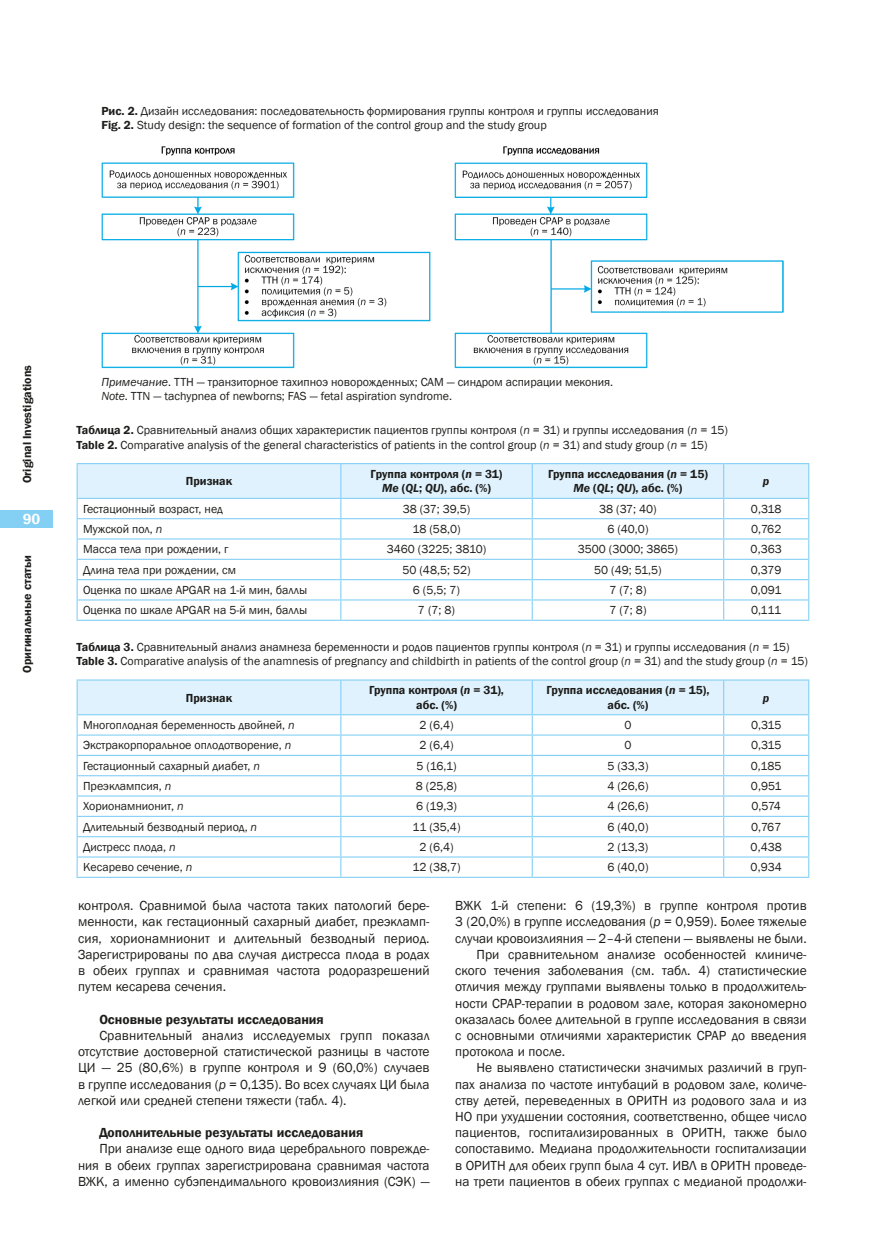
<style>
.page{position:relative;width:872px;height:1234px;background:#fff}
.page>*{position:absolute;margin:0;border:0;box-sizing:border-box;transform-origin:0 0}
.t1{font:600 15px "Franklin Gothic";color:#fff}
.t2{font:13.5px/16.2px "Franklin Gothic";color:#1d1d1b;text-align:justify}
.t3{font:600 13.5px "Franklin Gothic";color:#1d1d1b}
.t4{font:12px/14.4px "Franklin Gothic";color:#1d1d1b}
.t5{font:600 12px/14.4px "Franklin Gothic";color:#1d1d1b;text-align:center}
.t6{font:italic 600 12px "Franklin Gothic";color:#1d1d1b}
.s1{font-weight:600}
.s2{font-style:italic}
</style>
<div class="page">
<div style="left:0;top:510px;width:53px;height:17px;background:#84d0f5"></div>
<img style="left:101px;top:146px;width:682px;height:223px">
<svg style="left:77px;top:463px;width:732px;height:156px"></svg>
<hr style="left:77px;top:619px;width:264px;height:1px;background:#84d0f5">
<hr style="left:341px;top:619px;width:191px;height:1px;background:#84d0f5">
<hr style="left:532px;top:619px;width:191px;height:1px;background:#84d0f5">
<hr style="left:723px;top:619px;width:86px;height:1px;background:#84d0f5">
<hr style="left:77px;top:679px;width:264px;height:1px;background:#84d0f5">
<hr style="left:341px;top:679px;width:191px;height:1px;background:#84d0f5">
<hr style="left:532px;top:679px;width:191px;height:1px;background:#84d0f5">
<hr style="left:723px;top:679px;width:86px;height:1px;background:#84d0f5">
<svg style="left:77px;top:680px;width:732px;height:196px"></svg>
<hr style="left:77px;top:876px;width:264px;height:1px;background:#84d0f5">
<hr style="left:341px;top:876px;width:191px;height:1px;background:#84d0f5">
<hr style="left:532px;top:876px;width:191px;height:1px;background:#84d0f5">
<hr style="left:723px;top:876px;width:86px;height:1px;background:#84d0f5">
<p class="t4" style="left:101px;top:104px;width:559px"><span class="s1">Рис. 2.</span> Дизайн исследования: последовательность формирования группы контроля и группы исследования<br><span class="s1">Fig. 2.</span> Study design: the sequence of formation of the control group and the study group</p>
<p class="t5" style="left:20px;top:483px;width:120px;rotate:-90deg">Original Investigations</p>
<p class="t1" style="left:23px;top:510px;width:19px">90</p>
<p class="t5" style="left:20px;top:673px;width:120px;rotate:-90deg">Оригинальные статьи</p>
<p class="t4" style="left:101px;top:375px;width:513px"><span class="s2">Примечание</span>. ТТН — транзиторное тахипноэ новорожденных; САМ — синдром аспирации мекония.<br><span class="s2">Note</span>. TTN — tachypnea of newborns; FAS — fetal aspiration syndrome.</p>
<p class="t4" style="left:77px;top:423px;width:653px"><span class="s1">Таблица 2.</span> Сравнительный анализ общих характеристик пациентов группы контроля (<span class="s2">n</span> = 31) и группы исследования (<span class="s2">n</span> = 15)<br><span class="s1">Table 2.</span> Comparative analysis of the general characteristics of patients in the control group (<span class="s2">n</span> = 31) and study group (<span class="s2">n</span> = 15)</p>
<p class="t5" style="left:186px;top:474px;width:48px">Признак</p>
<p class="t5" style="left:370px;top:467px;width:133px">Группа контроля (<span class="s2">n</span> = 31)<br><span class="s2">Ме</span> (<span class="s2">QL</span>; <span class="s2">QU</span>), абс. (%)</p>
<p class="t5" style="left:548px;top:467px;width:161px">Группа исследования (<span class="s2">n</span> = 15)<br><span class="s2">Ме</span> (<span class="s2">QL</span>; <span class="s2">QU</span>), абс. (%)</p>
<p class="t6" style="left:763px;top:473px;width:8px">p</p>
<p class="t4" style="left:83px;top:501px;width:141px">Гестационный возраст, нед</p>
<p class="t4" style="left:403px;top:501px;width:69px">38 (37; 39,5)</p>
<p class="t4" style="left:599px;top:501px;width:59px">38 (37; 40)</p>
<p class="t4" style="left:751px;top:501px;width:32px">0,318</p>
<p class="t4" style="left:83px;top:522px;width:81px">Мужской пол, <span class="s2">n</span></p>
<p class="t4" style="left:412px;top:522px;width:50px">18 (58,0)</p>
<p class="t4" style="left:607px;top:522px;width:43px">6 (40,0)</p>
<p class="t4" style="left:751px;top:522px;width:32px">0,762</p>
<p class="t4" style="left:83px;top:542px;width:147px">Масса тела при рождении, г</p>
<p class="t4" style="left:387px;top:542px;width:101px">3460 (3225; 3810)</p>
<p class="t4" style="left:577px;top:542px;width:102px">3500 (3000; 3865)</p>
<p class="t4" style="left:750px;top:542px;width:33px">0,363</p>
<p class="t4" style="left:83px;top:562px;width:154px">Длина тела при рождении, см</p>
<p class="t4" style="left:402px;top:562px;width:70px">50 (48,5; 52)</p>
<p class="t4" style="left:594px;top:562px;width:69px">50 (49; 51,5)</p>
<p class="t4" style="left:751px;top:562px;width:32px">0,379</p>
<p class="t4" style="left:83px;top:583px;width:226px">Оценка по шкале APGAR на 1-й мин, баллы</p>
<p class="t4" style="left:413px;top:583px;width:49px">6 (5,5; 7)</p>
<p class="t4" style="left:609px;top:583px;width:39px">7 (7; 8)</p>
<p class="t4" style="left:751px;top:583px;width:32px">0,091</p>
<p class="t4" style="left:83px;top:603px;width:226px">Оценка по шкале APGAR на 5-й мин, баллы</p>
<p class="t4" style="left:418px;top:603px;width:39px">7 (7; 8)</p>
<p class="t4" style="left:609px;top:603px;width:39px">7 (7; 8)</p>
<p class="t4" style="left:751px;top:603px;width:32px">0,111</p>
<p class="t4" style="left:77px;top:639px;width:733px"><span class="s1">Таблица 3.</span> Сравнительный анализ анамнеза беременности и родов пациентов группы контроля (<span class="s2">n</span> = 31) и группы исследования (<span class="s2">n</span> = 15)<br><span class="s1">Table 3.</span> Comparative analysis of the anamnesis of pregnancy and childbirth in patients of the control group (<span class="s2">n</span> = 31) and the study group (<span class="s2">n</span> = 15)</p>
<p class="t5" style="left:186px;top:690px;width:48px">Признак</p>
<p class="t5" style="left:369px;top:683px;width:136px">Группа контроля (<span class="s2">n</span> = 31), абс. (%)</p>
<p class="t5" style="left:546px;top:683px;width:164px">Группа исследования (<span class="s2">n</span> = 15), абс. (%)</p>
<p class="t6" style="left:763px;top:689px;width:8px">p</p>
<p class="t4" style="left:83px;top:718px;width:213px">Многоплодная беременность двойней, <span class="s2">n</span></p>
<p class="t4" style="left:419px;top:718px;width:36px">2 (6,4)</p>
<p class="t4" style="left:624px;top:718px;width:9px">0</p>
<p class="t4" style="left:751px;top:718px;width:32px">0,315</p>
<p class="t4" style="left:83px;top:738px;width:210px">Экстракорпоральное оплодотворение, <span class="s2">n</span></p>
<p class="t4" style="left:419px;top:738px;width:36px">2 (6,4)</p>
<p class="t4" style="left:624px;top:738px;width:9px">0</p>
<p class="t4" style="left:751px;top:738px;width:32px">0,315</p>
<p class="t4" style="left:83px;top:758px;width:178px">Гестационный сахарный диабет, <span class="s2">n</span></p>
<p class="t4" style="left:416px;top:758px;width:42px">5 (16,1)</p>
<p class="t4" style="left:607px;top:758px;width:43px">5 (33,3)</p>
<p class="t4" style="left:751px;top:758px;width:32px">0,185</p>
<p class="t4" style="left:83px;top:779px;width:90px">Преэклампсия, <span class="s2">n</span></p>
<p class="t4" style="left:416px;top:779px;width:43px">8 (25,8)</p>
<p class="t4" style="left:607px;top:779px;width:43px">4 (26,6)</p>
<p class="t4" style="left:751px;top:779px;width:32px">0,951</p>
<p class="t4" style="left:83px;top:799px;width:102px">Хорионамнионит, <span class="s2">n</span></p>
<p class="t4" style="left:416px;top:799px;width:43px">6 (19,3)</p>
<p class="t4" style="left:607px;top:799px;width:43px">4 (26,6)</p>
<p class="t4" style="left:751px;top:799px;width:31px">0,574</p>
<p class="t4" style="left:83px;top:819px;width:176px">Длительный безводный период, <span class="s2">n</span></p>
<p class="t4" style="left:412px;top:819px;width:49px">11 (35,4)</p>
<p class="t4" style="left:607px;top:819px;width:43px">6 (40,0)</p>
<p class="t4" style="left:751px;top:819px;width:32px">0,767</p>
<p class="t4" style="left:83px;top:839px;width:94px">Дистресс плода, <span class="s2">n</span></p>
<p class="t4" style="left:419px;top:839px;width:36px">2 (6,4)</p>
<p class="t4" style="left:607px;top:839px;width:43px">2 (13,3)</p>
<p class="t4" style="left:750px;top:839px;width:33px">0,438</p>
<p class="t4" style="left:83px;top:860px;width:111px">Кесарево сечение, <span class="s2">n</span></p>
<p class="t4" style="left:412px;top:860px;width:50px">12 (38,7)</p>
<p class="t4" style="left:607px;top:860px;width:43px">6 (40,0)</p>
<p class="t4" style="left:750px;top:860px;width:33px">0,934</p>
<p class="t2" style="left:78px;top:897px;width:353px">контроля. Сравнимой была частота таких патологий бере&shy;менности, как гестационный сахарный диабет, преэкламп&shy;сия, хорионамнионит и длительный безводный период.<br>Зарегистрированы по два случая дистресса плода в родах в обеих группах и сравнимая частота родоразрешений путем кесарева сечения.</p>
<p class="t3" style="left:99px;top:1010px;width:226px">Основные результаты исследования</p>
<p class="t2" style="left:78px;top:1027px;width:353px;text-indent:21px">Сравнительный анализ исследуемых групп показал отсутствие достоверной статистической разницы в частоте ЦИ — 25 (80,6%) в группе контроля и 9 (60,0%) случаев в группе исследования (<span class="s2">р</span> = 0,135). Во всех случаях ЦИ была легкой или средней степени тяжести (табл. 4).</p>
<p class="t3" style="left:99px;top:1124px;width:265px">Дополнительные результаты исследования</p>
<p class="t2" style="left:78px;top:1140px;width:353px;text-indent:21px">При анализе еще одного вида церебрального поврежде&shy;ния в обеих группах зарегистрирована сравнимая частота ВЖК, а именно субэпендимального кровоизлияния (СЭК) —</p>
<p class="t2" style="left:455px;top:897px;width:353px">ВЖК 1-й степени: 6 (19,3%) в группе контроля против</p>
<p class="t2" style="left:455px;top:913px;width:353px">3 (20,0%) в группе исследования (<span class="s2">р</span> = 0,959). Более тяжелые</p>
<p class="t2" style="left:455px;top:930px;width:353px">случаи кровоизлияния — 2–4-й степени — выявлены не были.</p>
<p class="t2" style="left:476px;top:946px;width:332px">При сравнительном анализе особенностей клиниче-</p>
<p class="t2" style="left:455px;top:962px;width:353px">ского течения заболевания (см. табл. 4) статистические</p>
<p class="t2" style="left:455px;top:978px;width:353px">отличия между группами выявлены только в продолжитель-</p>
<p class="t2" style="left:455px;top:994px;width:353px">ности СРАР-терапии в родовом зале, которая закономерно</p>
<p class="t2" style="left:455px;top:1011px;width:353px">оказалась более длительной в группе исследования в связи</p>
<p class="t2" style="left:455px;top:1027px;width:353px">с основными отличиями характеристик СРАР до введения</p>
<p class="t2" style="left:455px;top:1043px;width:112px">протокола и после.</p>
<p class="t2" style="left:476px;top:1059px;width:332px">Не выявлено статистически значимых различий в груп-</p>
<p class="t2" style="left:455px;top:1075px;width:353px">пах анализа по частоте интубаций в родовом зале, количе-</p>
<p class="t2" style="left:455px;top:1092px;width:353px">ству детей, переведенных в ОРИТН из родового зала и из</p>
<p class="t2" style="left:455px;top:1108px;width:353px">НО при ухудшении состояния, соответственно, общее число</p>
<p class="t2" style="left:455px;top:1124px;width:353px">пациентов, госпитализированных в ОРИТН, также было</p>
<p class="t2" style="left:455px;top:1140px;width:353px">сопоставимо. Медиана продолжительности госпитализации</p>
<p class="t2" style="left:455px;top:1156px;width:353px">в ОРИТН для обеих групп была 4 сут. ИВЛ в ОРИТН проведе-</p>
<p class="t2" style="left:455px;top:1173px;width:353px">на трети пациентов в обеих группах с медианой продолжи-</p>
</div>
